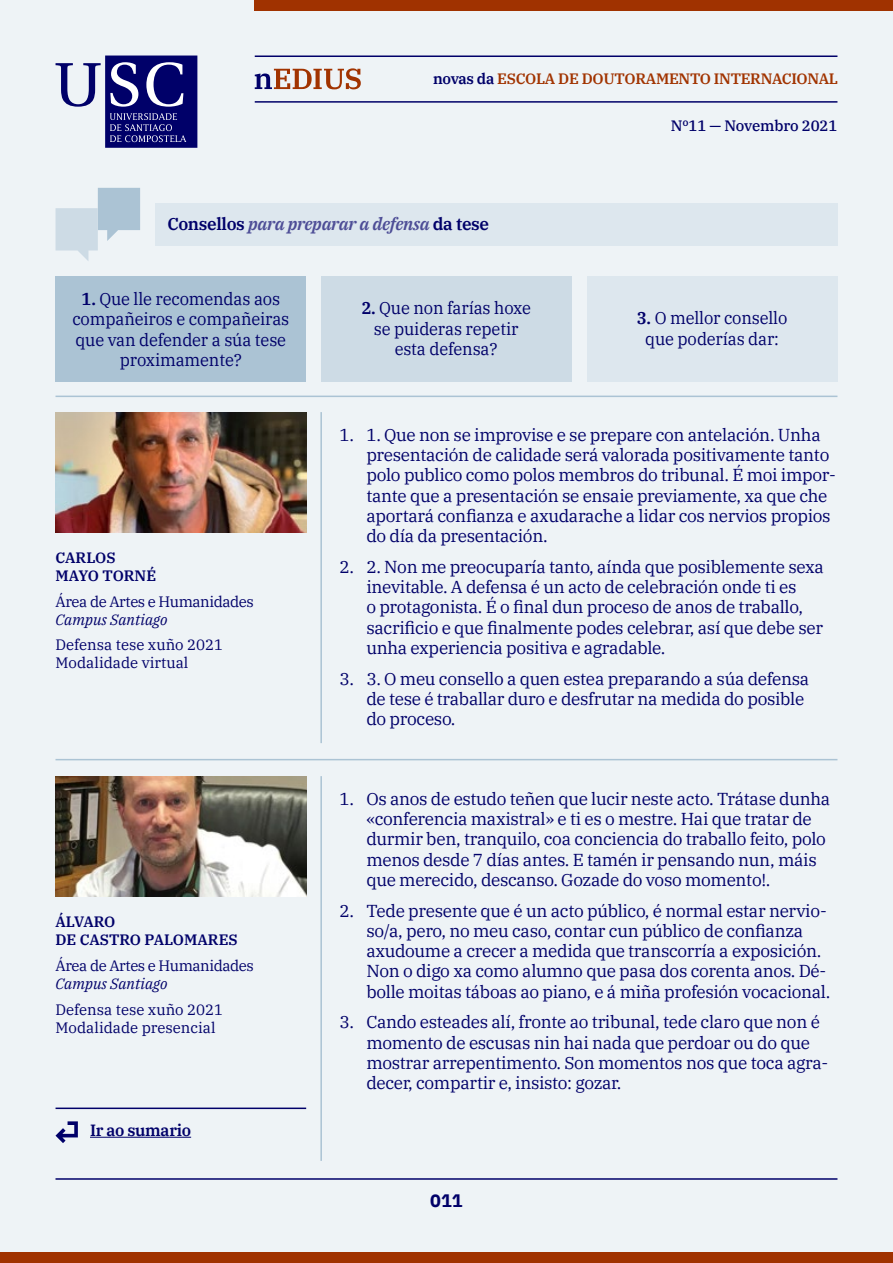
<style>
.page{position:relative;width:893px;height:1263px;background:#eef3f6}
.page>*{position:absolute;margin:0;border:0;box-sizing:border-box;transform-origin:0 0}
.t1{font:700 18px "IBM Plex Sans";color:#000069}
.t2{font:17.25px/20.2px "IBM Plex Serif";letter-spacing:-.02em;color:#000069}
.t3{font:17.25px/20.2px "IBM Plex Serif";letter-spacing:-.02em;color:#000069;text-align:center;scale:.96 1}
.t4{font:italic 600 17.25px "IBM Plex Serif";letter-spacing:-.02em;color:#4d4d96}
.t5{font:600 16.2px "IBM Plex Serif";letter-spacing:-.02em;color:#000069}
.t6{font:15px/18px "IBM Plex Serif";color:#000069}
.t7{font:15px "IBM Plex Serif";letter-spacing:-.03em;color:#000069}
.t8{font:600 15px "IBM Plex Serif";letter-spacing:-.02em;color:#a13300}
.t9{font:600 15px/18px "IBM Plex Serif";color:#000069}
.t10{font:italic 15px "IBM Plex Serif";color:#000069}
.t11{font:500 15px "IBM Plex Serif";letter-spacing:-.01em;color:#000069}
.s1{color:#000069}
.s2{font-style:normal;color:#000069}
.s3{font-weight:600}
</style>
<div class="page">
<div style="left:155px;top:204px;width:682px;height:42px;background:#dde7ee"></div>
<hr style="left:255px;top:56px;width:582px;height:1px;background:#000069">
<hr style="left:255px;top:101px;width:582px;height:2px;background:#000069">
<div style="left:255px;top:0;width:638px;height:10px;background:#a03200"></div>
<div style="left:0;top:1252px;width:893px;height:11px;background:#a03200"></div>
<hr style="left:90px;top:1137px;width:101px;height:1px;background:#000069">
<svg style="left:56px;top:1121px;width:22px;height:22px"></svg>
<hr style="left:56px;top:1178px;width:781px;height:2px;background:#000069">
<svg style="left:255px;top:68px;width:106px;height:21px"></svg>
<svg style="left:56px;top:56px;width:141px;height:92px"></svg>
<hr style="left:56px;top:1107px;width:250px;height:2px;background:#000069">
<svg style="left:56px;top:188px;width:84px;height:73px"></svg>
<div style="left:56px;top:276px;width:250px;height:105px;background:#abc3d4"></div>
<div style="left:321px;top:276px;width:251px;height:105px;background:#cddbe5"></div>
<div style="left:587px;top:276px;width:250px;height:105px;background:#dde7ee"></div>
<hr style="left:56px;top:396px;width:781px;height:1px;background:#abc3d4">
<hr style="left:56px;top:759px;width:781px;height:1px;background:#abc3d4">
<hr style="left:320px;top:412px;width:2px;height:331px;background:#abc3d4">
<hr style="left:320px;top:776px;width:2px;height:385px;background:#abc3d4">
<img style="left:56px;top:412px;width:250px;height:121px">
<img style="left:56px;top:776px;width:250px;height:121px">
<p class="t8" style="left:433px;top:67px;width:407px"><span class="s1">novas da</span> ESCOLA DE DOUTORAMENTO INTERNACIONAL</p>
<p class="t4" style="left:167px;top:211px;width:323px"><span class="s2">Consellos</span> para preparar a defensa <span class="s2">da tese</span></p>
<p class="t11" style="left:671px;top:114px;width:168px">Nº11 — Novembro 2021</p>
<p class="t3" style="left:72px;top:287px;width:227px"><span class="s3">1.</span> Que lle recomendas aos compañeiros e compañeiras que van defender a súa tese proximamente?</p>
<p class="t3" style="left:361px;top:297px;width:178px"><span class="s3">2.</span> Que non farías hoxe se puideras repetir esta defensa?</p>
<p class="t3" style="left:637px;top:307px;width:158px"><span class="s3">3.</span> O mellor consello que poderías dar:</p>
<p class="t9" style="left:56px;top:548px;width:102px">CARLOS<br>MAYO TORNÉ</p>
<p class="t7" style="left:56px;top:590px;width:200px">Área de Artes e Humanidades</p>
<p class="t10" style="left:56px;top:608px;width:113px">Campus Santiago</p>
<p class="t6" style="left:56px;top:635px;width:169px">Defensa tese xuño 2021<br>Modalidade virtual</p>
<p class="t9" style="left:56px;top:912px;width:184px">ÁLVARO<br>DE CASTRO PALOMARES</p>
<p class="t7" style="left:56px;top:954px;width:200px">Área de Artes e Humanidades</p>
<p class="t10" style="left:56px;top:972px;width:113px">Campus Santiago</p>
<p class="t6" style="left:56px;top:999px;width:169px">Defensa tese xuño 2021<br>Modalidade presencial</p>
<p class="t5" style="left:90px;top:1118px;width:103px">Ir ao sumario</p>
<p class="t2" style="left:366px;top:423px;width:471px;text-indent:-27px">1. 1. Que non se improvise e se prepare con antelación. Unha presentación de calidade será valorada positivamente tanto polo publico como polos membros do tribunal. É moi impor&shy;tante que a presentación se ensaie previamente, xa que che aportará confianza e axudarache a lidar cos nervios propios do día da presentación.</p>
<p class="t2" style="left:366px;top:555px;width:459px;text-indent:-27px">2. 2. Non me preocuparía tanto, aínda que posiblemente sexa inevitable. A defensa é un acto de celebración onde ti es<br>o protagonista. É o final dun proceso de anos de traballo, sacrificio e que finalmente podes celebrar, así que debe ser unha experiencia positiva e agradable.</p>
<p class="t2" style="left:366px;top:667px;width:444px;text-indent:-27px">3. 3. O meu consello a quen estea preparando a súa defensa de tese é traballar duro e desfrutar na medida do posible do proceso.</p>
<p class="t2" style="left:366px;top:787px;width:465px;text-indent:-27px">1. Os anos de estudo teñen que lucir neste acto. Trátase dunha «conferencia maxistral» e ti es o mestre. Hai que tratar de durmir ben, tranquilo, coa conciencia do traballo feito, polo menos desde 7 días antes. E tamén ir pensando nun, máis que merecido, descanso. Gozade do voso momento!.</p>
<p class="t2" style="left:366px;top:899px;width:466px;text-indent:-27px">2. Tede presente que é un acto público, é normal estar nervio&shy;so/a, pero, no meu caso, contar cun público de confianza axudoume a crecer a medida que transcorría a exposición.<br>Non o digo xa como alumno que pasa dos corenta anos. Dé&shy;bolle moitas táboas ao piano, e á miña profesión vocacional.</p>
<p class="t2" style="left:366px;top:1011px;width:463px;text-indent:-27px">3. Cando esteades alí, fronte ao tribunal, tede claro que non é momento de escusas nin hai nada que perdoar ou do que mostrar arrepentimento. Son momentos nos que toca agra&shy;decer, compartir e, insisto: gozar.</p>
<p class="t1" style="left:430px;top:1186px;width:34px">011</p>
</div>
